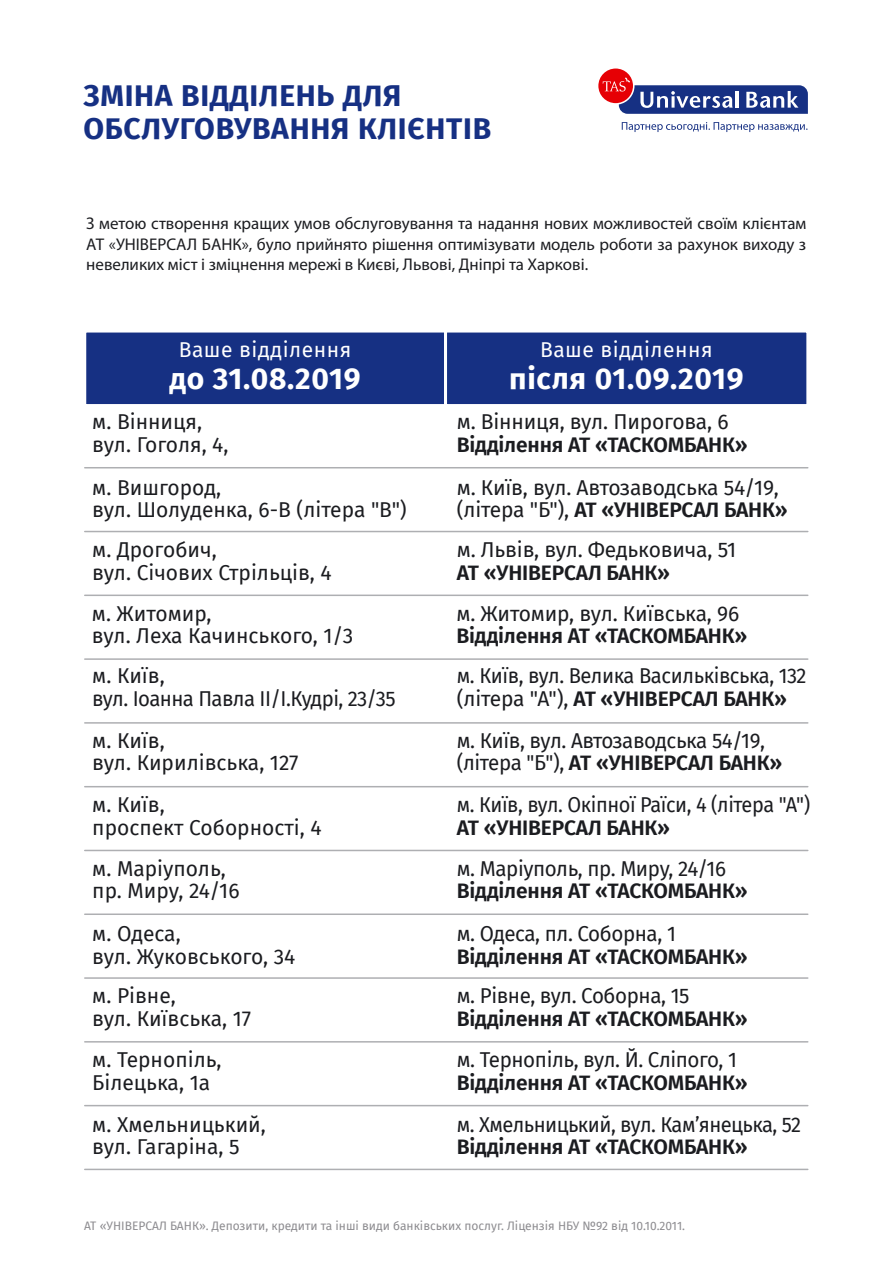
<style>
.page{position:relative;width:893px;height:1263px;background:#fff}
.page>*{position:absolute;margin:0;border:0;box-sizing:border-box;transform-origin:0 0}
.t1{font:700 30px/33px "Fira Sans";letter-spacing:.025em;color:#163083}
.t2{font:700 30px "Fira Sans";letter-spacing:.025em;color:#fff}
.t3{font:21px/22.5px "Fira Sans";letter-spacing:-.01em;color:#1b1c20}
.t4{font:600 21px "Fira Sans";letter-spacing:-.01em;color:#1b1c20}
.t5{font:21px/22.5px "Fira Sans";letter-spacing:-.01em;color:#1b1c20;scale:.96 1}
.t6{font:21px "Fira Sans";letter-spacing:-.01em;color:#1b1c20;scale:.95 1}
.t7{font:21px "Fira Sans";letter-spacing:.025em;color:#fff}
.t8{font:16.95px/20.4px "Myriad Pro";color:#1b1c20;text-align:justify}
.t9{font:12px "Fira Sans";color:#8d8c90}
.s1{font-weight:600}
</style>
<div class="page">
<div style="left:83px;top:329px;width:364px;height:78px;background:#163083;border:3px solid #fff"></div>
<div style="left:444px;top:329px;width:365px;height:78px;background:#163083;border:3px solid #fff"></div>
<svg style="left:622px;top:122px;width:185px;height:10px"></svg>
<svg style="left:598px;top:68px;width:210px;height:46px"></svg>
<hr style="left:85px;top:1169px;width:723px;height:1px;background:#aeafb2">
<hr style="left:85px;top:1105px;width:723px;height:1px;background:#aeafb2">
<hr style="left:85px;top:1041px;width:723px;height:1px;background:#aeafb2">
<hr style="left:85px;top:977px;width:723px;height:2px;background:#aeafb2">
<hr style="left:85px;top:913px;width:723px;height:2px;background:#aeafb2">
<hr style="left:85px;top:850px;width:723px;height:1px;background:#aeafb2">
<hr style="left:85px;top:786px;width:723px;height:1px;background:#aeafb2">
<hr style="left:85px;top:722px;width:723px;height:2px;background:#aeafb2">
<hr style="left:85px;top:658px;width:723px;height:2px;background:#aeafb2">
<hr style="left:85px;top:594px;width:723px;height:2px;background:#aeafb2">
<hr style="left:85px;top:531px;width:723px;height:1px;background:#aeafb2">
<hr style="left:85px;top:467px;width:723px;height:1px;background:#aeafb2">
<h1 class="t1" style="left:83px;top:77px;width:409px">ЗМІНА ВІДДІЛЕНЬ ДЛЯ<br>ОБСЛУГОВУВАННЯ КЛІЄНТІВ</h1>
<p class="t8" style="left:86px;top:213px;width:722px">З метою створення кращих умов обслуговування та надання нових можливостей своїм клієнтам АТ «УНІВЕРСАЛ БАНК», було прийнято рішення оптимізувати модель роботи за рахунок виходу з невеликих міст і зміцнення мережі в Києві, Львові, Дніпрі та Харкові.</p>
<p class="t7" style="left:179px;top:334px;width:174px">Ваше відділення</p>
<h1 class="t2" style="left:169px;top:353px;width:193px">до 31.08.2019</h1>
<p class="t7" style="left:540px;top:334px;width:174px">Ваше відділення</p>
<h1 class="t2" style="left:509px;top:353px;width:236px">після 01.09.2019</h1>
<p class="t3" style="left:92px;top:410px;width:138px">м. Вінниця, вул. Гоголя, 4,</p>
<p class="t3" style="left:457px;top:410px;width:273px">м. Вінниця, вул. Пирогова, 6</p>
<p class="t4" style="left:457px;top:427px;width:292px">Відділення АТ «ТАСКОМБАНК»</p>
<p class="t3" style="left:92px;top:476px;width:316px">м. Вишгород,<br>вул. Шолуденка, 6-В (літера "В")</p>
<p class="t3" style="left:457px;top:476px;width:332px">м. Київ, вул. Автозаводська 54/19, (літера "Б"), <span class="s1">АТ «УНІВЕРСАЛ БАНК»</span></p>
<p class="t3" style="left:92px;top:538px;width:241px">м. Дрогобич,<br>вул. Січових Стрільців, 4</p>
<p class="t3" style="left:457px;top:538px;width:281px">м. Львів, вул. Федьковича, 51</p>
<p class="t4" style="left:457px;top:555px;width:215px">АТ «УНІВЕРСАЛ БАНК»</p>
<p class="t3" style="left:92px;top:601px;width:263px">м. Житомир,<br>вул. Леха Качинського, 1/3</p>
<p class="t3" style="left:456px;top:601px;width:284px">м. Житомир, вул. Київська, 96</p>
<p class="t4" style="left:456px;top:618px;width:292px">Відділення АТ «ТАСКОМБАНК»</p>
<p class="t3" style="left:92px;top:664px;width:305px">м. Київ,<br>вул. Іоанна Павла II/І.Кудрі, 23/35</p>
<p class="t5" style="left:457px;top:664px;width:366px">м. Київ, вул. Велика Васильківська, 132 (літера "А"), <span class="s1">АТ «УНІВЕРСАЛ БАНК»</span></p>
<p class="t3" style="left:92px;top:729px;width:208px">м. Київ,<br>вул. Кирилівська, 127</p>
<p class="t3" style="left:457px;top:729px;width:327px">м. Київ, вул. Автозаводська 54/19, (літера "Б"), <span class="s1">АТ «УНІВЕРСАЛ БАНК»</span></p>
<p class="t3" style="left:92px;top:793px;width:231px">м. Київ,<br>проспект Соборності, 4</p>
<p class="t6" style="left:457px;top:789px;width:373px">м. Київ, вул. Окіпної Раїси, 4 (літера "А")</p>
<p class="t4" style="left:457px;top:810px;width:215px">АТ «УНІВЕРСАЛ БАНК»</p>
<p class="t3" style="left:92px;top:857px;width:149px">м. Маріуполь, пр. Миру, 24/16</p>
<p class="t3" style="left:457px;top:857px;width:271px">м. Маріуполь, пр. Миру, 24/16</p>
<p class="t4" style="left:457px;top:874px;width:292px">Відділення АТ «ТАСКОМБАНК»</p>
<p class="t3" style="left:92px;top:922px;width:205px">м. Одеса,<br>вул. Жуковського, 34</p>
<p class="t3" style="left:457px;top:922px;width:221px">м. Одеса, пл. Соборна, 1</p>
<p class="t4" style="left:457px;top:939px;width:292px">Відділення АТ «ТАСКОМБАНК»</p>
<p class="t3" style="left:92px;top:984px;width:160px">м. Рівне,<br>вул. Київська, 17</p>
<p class="t3" style="left:457px;top:984px;width:234px">м. Рівне, вул. Соборна, 15</p>
<p class="t4" style="left:457px;top:1001px;width:292px">Відділення АТ «ТАСКОМБАНК»</p>
<p class="t3" style="left:92px;top:1048px;width:131px">м. Тернопіль,<br>Білецька, 1а</p>
<p class="t3" style="left:457px;top:1048px;width:282px">м. Тернопіль, вул. Й. Сліпого, 1</p>
<p class="t4" style="left:457px;top:1065px;width:292px">Відділення АТ «ТАСКОМБАНК»</p>
<p class="t3" style="left:92px;top:1112px;width:175px">м. Хмельницький, вул. Гагаріна, 5</p>
<p class="t5" style="left:457px;top:1112px;width:360px">м. Хмельницький, вул. Кам’янецька, 52</p>
<p class="t4" style="left:457px;top:1129px;width:292px">Відділення АТ «ТАСКОМБАНК»</p>
<p class="t9" style="left:84px;top:1216px;width:602px">АТ «УНІВЕРСАЛ БАНК». Депозити, кредити та інші види банківських послуг. Ліцензія НБУ №92 від 10.10.2011.</p>
</div>
